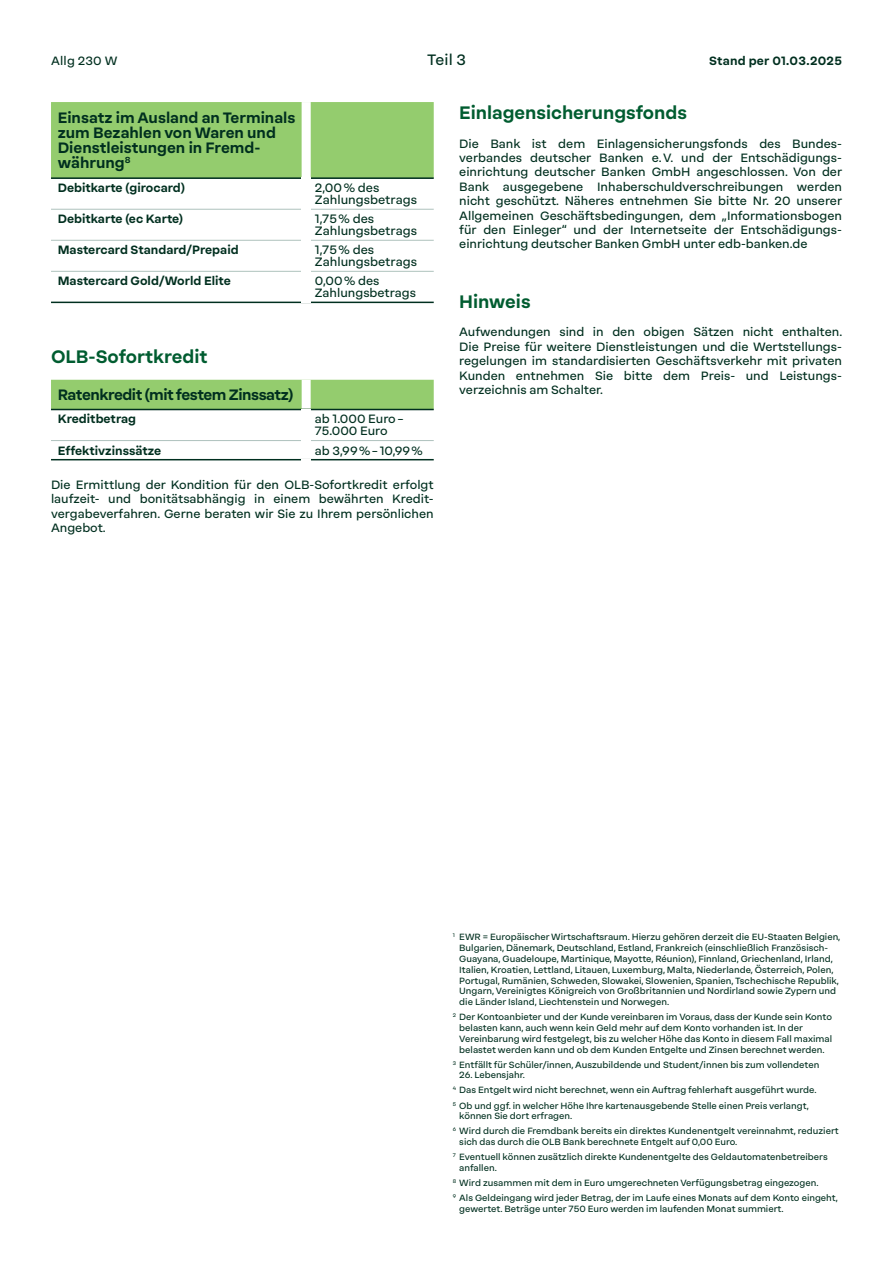
<style>
.page{position:relative;width:893px;height:1263px;background:#fff}
.page>*{position:absolute;margin:0;border:0;box-sizing:border-box;transform-origin:0 0}
.t1{font:700 18px "RB Galano Neue";color:#005c30}
.t2{font:700 15px/15px "RB Galano Neue";color:#002f1f}
.t3{font:700 15px "RB Galano Neue";letter-spacing:-.03em;color:#002f1f}
.t4{font:500 15px "RB Galano Neue";color:#002f1f}
.t5{font:500 12.15px/12.1px "RB Galano Neue";color:#002f1f}
.t6{font:500 12px/14.4px "RB Galano Neue";color:#002f1f;text-align:justify}
.t7{font:700 12px "RB Galano Neue";color:#002f1f}
.t8{font:700 12px "RB Galano Neue";letter-spacing:.02em;color:#002f1f}
.t9{font:500 9px/10.8px "RB Galano Neue";color:#002f1f}
</style>
<div class="page">
<hr style="left:51px;top:459px;width:255px;height:1px;background:#002f1f">
<hr style="left:306px;top:459px;width:128px;height:1px;background:#002f1f">
<hr style="left:51px;top:440px;width:255px;height:1px;background:#aec2bd">
<hr style="left:306px;top:440px;width:128px;height:1px;background:#aec2bd">
<hr style="left:51px;top:302px;width:255px;height:1px;background:#002f1f">
<hr style="left:306px;top:302px;width:128px;height:1px;background:#002f1f">
<hr style="left:51px;top:209px;width:255px;height:1px;background:#aec2bd">
<hr style="left:306px;top:209px;width:128px;height:1px;background:#aec2bd">
<hr style="left:51px;top:240px;width:255px;height:1px;background:#aec2bd">
<hr style="left:306px;top:240px;width:128px;height:1px;background:#aec2bd">
<hr style="left:51px;top:271px;width:255px;height:1px;background:#aec2bd">
<hr style="left:306px;top:271px;width:128px;height:1px;background:#aec2bd">
<div style="left:51px;top:102px;width:383px;height:77px;background:#94cc6e"></div>
<svg style="left:51px;top:380px;width:383px;height:30px;background:#90c66e"></svg>
<h3 class="t6" style="left:51px;top:54px;width:68px">Allg 230 W</h3>
<h2 class="t4" style="left:427px;top:50px;width:40px">Teil 3</h2>
<h3 class="t8" style="left:709px;top:53px;width:134px">Stand per 01.03.2025</h3>
<h2 class="t2" style="left:58px;top:109px;width:239px">Einsatz im Ausland an Terminals zum Bezahlen von Waren und<br>Dienstleistungen in Fremd&shy;währung<sup>8</sup></h2>
<h3 class="t7" style="left:58px;top:180px;width:129px">Debitkarte (girocard)</h3>
<h3 class="t5" style="left:315px;top:182px;width:104px">2,00 % des<br>Zahlungsbetrags</h3>
<h3 class="t7" style="left:58px;top:211px;width:127px">Debitkarte (ec Karte)</h3>
<h3 class="t5" style="left:315px;top:213px;width:104px">1,75 % des<br>Zahlungsbetrags</h3>
<h3 class="t7" style="left:58px;top:242px;width:182px">Mastercard Standard/Prepaid</h3>
<h3 class="t5" style="left:315px;top:244px;width:104px">1,75 % des<br>Zahlungsbetrags</h3>
<h3 class="t7" style="left:58px;top:273px;width:175px">Mastercard Gold/World Elite</h3>
<h3 class="t6" style="left:315px;top:275px;width:103px;line-height:12px">0,00 % des<br>Zahlungsbetrags</h3>
<h1 class="t1" style="left:51px;top:345px;width:158px">OLB-Sofortkredit</h1>
<h2 class="t3" style="left:58px;top:385px;width:237px">Ratenkredit (mit festem Zinssatz)</h2>
<h3 class="t7" style="left:58px;top:411px;width:80px">Kreditbetrag</h3>
<h3 class="t6" style="left:315px;top:413px;width:90px;line-height:12px">ab 1.000 Euro –<br>75.000 Euro</h3>
<h3 class="t7" style="left:58px;top:442px;width:105px">Effektivzinssätze</h3>
<h3 class="t6" style="left:315px;top:443px;width:109px">ab 3,99 % – 10,99 %</h3>
<h3 class="t6" style="left:51px;top:477px;width:384px">Die Ermittlung der Kondition für den OLB-Sofortkredit erfolgt laufzeit- und bonitätsabhängig in einem bewährten Kredit&shy;vergabeverfahren. Gerne beraten wir Sie zu Ihrem persönlichen Angebot.</h3>
<h1 class="t1" style="left:459px;top:101px;width:229px">Einlagensicherungsfonds</h1>
<p class="t6" style="left:459px;top:136px;width:384px">Die Bank ist dem Einlagensicherungsfonds des Bundes&shy;verbandes deutscher Banken e. V. und der Entschädigungs&shy;einrichtung deutscher Banken GmbH angeschlossen. Von der Bank ausgegebene Inhaberschuldverschreibungen werden nicht geschützt. Näheres entnehmen Sie bitte Nr. 20 unserer Allgemeinen Geschäftsbedingungen, dem „Informationsbogen für den Einleger“ und der Internetseite der Entschädigungs&shy;einrichtung deutscher Banken GmbH unter edb-banken.de</p>
<h1 class="t1" style="left:459px;top:290px;width:73px">Hinweis</h1>
<p class="t6" style="left:459px;top:325px;width:384px">Aufwendungen sind in den obigen Sätzen nicht enthalten.<br>Die Preise für weitere Dienstleistungen und die Wertstellungs&shy;regelungen im standardisierten Geschäftsverkehr mit privaten Kunden entnehmen Sie bitte dem Preis- und Leistungs&shy;verzeichnis am Schalter.</p>
<p class="t9" style="left:459px;top:931px;width:383px;text-indent:-6px"><sup>1</sup> EWR = Europäischer Wirtschaftsraum. Hierzu gehören derzeit die EU-Staaten Belgien, Bulgarien, Dänemark, Deutschland, Estland, Frankreich (einschließlich Französisch-Guayana, Guadeloupe, Martinique, Mayotte, Réunion), Finnland, Griechenland, Irland, Italien, Kroatien, Lettland, Litauen, Luxemburg, Malta, Niederlande, Österreich, Polen, Portugal, Rumänien, Schweden, Slowakei, Slowenien, Spanien, Tschechische Republik, Ungarn, Vereinigtes Königreich von Großbritannien und Nordirland sowie Zypern und die Länder Island, Liechtenstein und Norwegen.</p>
<p class="t9" style="left:459px;top:1011px;width:374px;text-indent:-6px"><sup>2</sup> Der Kontoanbieter und der Kunde vereinbaren im Voraus, dass der Kunde sein Konto belasten kann, auch wenn kein Geld mehr auf dem Konto vorhanden ist. In der Vereinbarung wird festgelegt, bis zu welcher Höhe das Konto in diesem Fall maximal belastet werden kann und ob dem Kunden Entgelte und Zinsen berechnet werden.</p>
<p class="t9" style="left:453px;top:1059px;width:368px"><sup>3</sup> Entfällt für Schüler/innen, Auszubildende und Student/innen bis zum vollendeten</p>
<p class="t9" style="left:453px;top:1067px;width:365px;line-height:15px;text-indent:6px">26. Lebensjahr.<br><sup>4</sup> Das Entgelt wird nicht berechnet, wenn ein Auftrag fehlerhaft ausgeführt wurde.<br><sup>5</sup> Ob und ggf. in welcher Höhe Ihre kartenausgebende Stelle einen Preis verlangt,</p>
<p class="t9" style="left:453px;top:1108px;width:387px;line-height:15px;text-indent:6px">können Sie dort erfragen.<br><sup>6</sup> Wird durch die Fremdbank bereits ein direktes Kundenentgelt vereinnahmt, reduziert</p>
<p class="t9" style="left:453px;top:1134px;width:376px;line-height:15px;text-indent:6px">sich das durch die OLB Bank berechnete Entgelt auf 0,00 Euro.<br><sup>7</sup> Eventuell können zusätzlich direkte Kundenentgelte des Geldautomatenbetreibers</p>
<p class="t9" style="left:453px;top:1160px;width:387px;line-height:15px;text-indent:6px">anfallen.<br><sup>8</sup> Wird zusammen mit dem in Euro umgerechneten Verfügungsbetrag eingezogen.<br><sup>9</sup> Als Geldeingang wird jeder Betrag, der im Laufe eines Monats auf dem Konto eingeht,</p>
<p class="t9" style="left:459px;top:1203px;width:326px">gewertet. Beträge unter 750 Euro werden im laufenden Monat summiert.</p>
</div>
